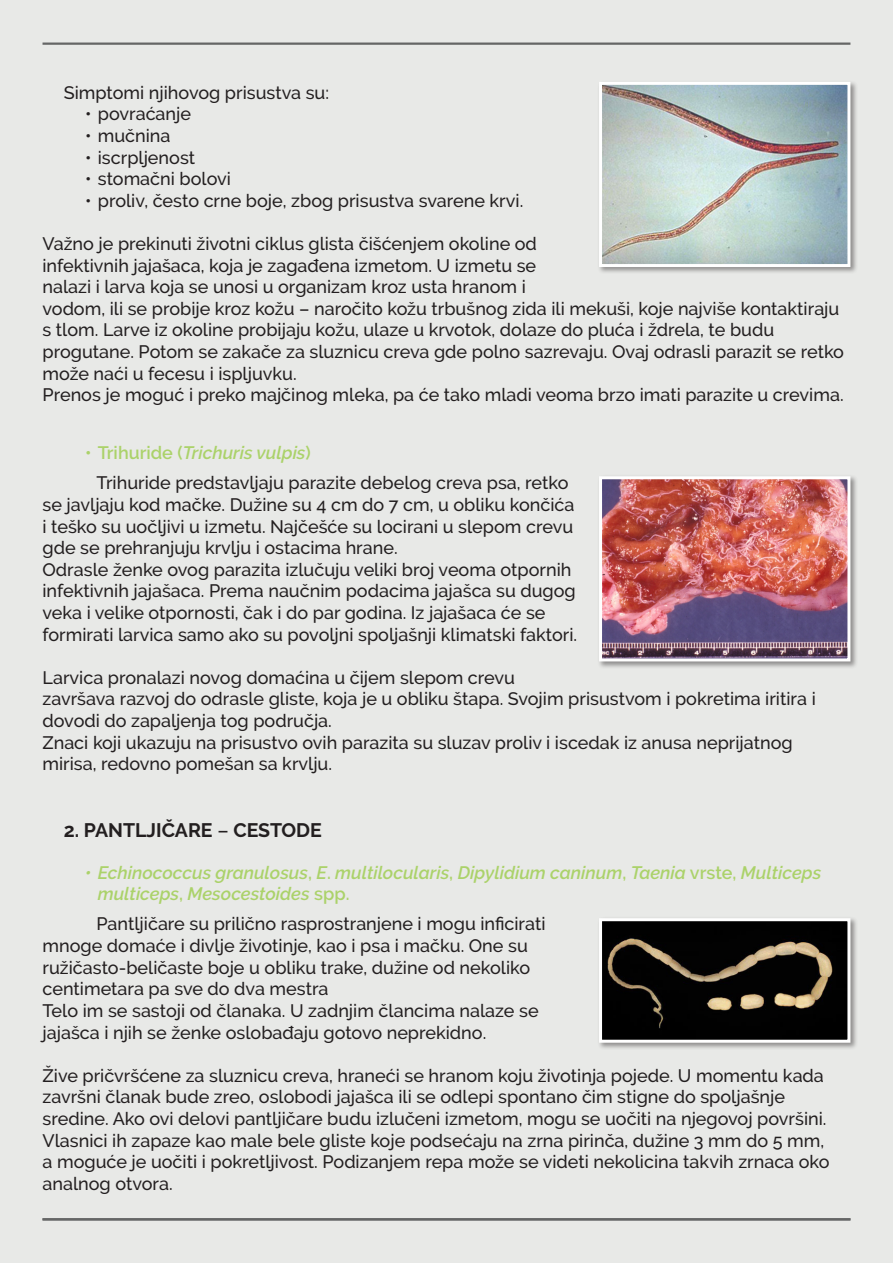
<style>
.page{position:relative;width:893px;height:1263px;background:#e8e9e7}
.page>*{position:absolute;margin:0;border:0;box-sizing:border-box;transform-origin:0 0}
.Paragraph_Style_2{font:700 19.5px "Raleway";color:#231f20}
.Paragraph_Style_2-2{font:500 18px/21.6px "Raleway";color:#231f20}
.t1{font:italic 600 18px/21px "Raleway";color:#abd26a}
.s1{font-style:normal}
.s2{font-weight:500}
</style>
<div class="page">
<hr style="left:43px;top:43px;width:807px;height:2px;background:#656666">
<hr style="left:43px;top:1218px;width:807px;height:2px;background:#656666">
<div style="left:597px;top:80px;width:261px;height:195px;background:#231f20;opacity:.45"></div>
<img style="left:603px;top:86px;width:243px;height:177px">
<div style="left:599px;top:82px;width:251px;height:185px;border:3px solid #fff"></div>
<div style="left:597px;top:475px;width:261px;height:194px;background:#231f20;opacity:.45"></div>
<img style="left:603px;top:480px;width:243px;height:177px">
<div style="left:599px;top:476px;width:251px;height:185px;border:3px solid #fff"></div>
<div style="left:597px;top:916px;width:261px;height:134px;background:#231f20;opacity:.45"></div>
<img style="left:603px;top:922px;width:243px;height:117px">
<div style="left:599px;top:918px;width:251px;height:125px;border:3px solid #fff"></div>
<p class="Paragraph_Style_2-2" style="left:64px;top:82px;width:267px">Simptomi njihovog prisustva su:</p>
<p class="Paragraph_Style_2-2" style="left:85px;top:103px;width:108px">• povraćanje</p>
<p class="Paragraph_Style_2-2" style="left:85px;top:125px;width:87px">• mučnina</p>
<p class="Paragraph_Style_2-2" style="left:85px;top:146px;width:112px">• iscrpljenost</p>
<p class="Paragraph_Style_2-2" style="left:85px;top:168px;width:147px">• stomačni bolovi</p>
<p class="Paragraph_Style_2-2" style="left:85px;top:190px;width:440px">• proliv, često crne boje, zbog prisustva svarene krvi.</p>
<p class="Paragraph_Style_2-2" style="left:43px;top:233px;width:803px">Važno je prekinuti životni ciklus glista čišćenjem okoline od<br>infektivnih jajašaca, koja je zagađena izmetom. U izmetu se<br>nalazi i larva koja se unosi u organizam kroz usta hranom i<br>vodom, ili se probije kroz kožu – naročito kožu trbušnog zida ili mekuši, koje najviše kontaktiraju s tlom. Larve iz okoline probijaju kožu, ulaze u krvotok, dolaze do pluća i ždrela, te budu progutane. Potom se zakače za sluznicu creva gde polno sazrevaju. Ovaj odrasli parazit se retko može naći u fecesu i ispljuvku.</p>
<p class="Paragraph_Style_2-2" style="left:43px;top:384px;width:803px">Prenos je moguć i preko majčinog mleka, pa će tako mladi veoma brzo imati parazite u crevima.</p>
<p class="t1" style="left:85px;top:443px;width:227px"><span class="s1">• Trihuride (</span>Trichuris vulpis<span class="s1">)</span></p>
<p class="Paragraph_Style_2-2" style="left:43px;top:472px;width:533px;text-indent:54px">Trihuride predstavljaju parazite debelog creva psa, retko se javljaju kod mačke. Dužine su 4 cm do 7 cm, u obliku končića i teško su uočljivi u izmetu. Najčešće su locirani u slepom crevu gde se prehranjuju krvlju i ostacima hrane.</p>
<p class="Paragraph_Style_2-2" style="left:43px;top:559px;width:536px">Odrasle ženke ovog parazita izlučuju veliki broj veoma otpornih infektivnih jajašaca. Prema naučnim podacima jajašca su dugog veka i velike otpornosti, čak i do par godina. Iz jajašaca će se formirati larvica samo ako su povoljni spoljašnji klimatski faktori.</p>
<p class="Paragraph_Style_2-2" style="left:43px;top:667px;width:775px">Larvica pronalazi novog domaćina u čijem slepom crevu<br>završava razvoj do odrasle gliste, koja je u obliku štapa. Svojim prisustvom i pokretima iritira i dovodi do zapaljenja tog područja.</p>
<p class="Paragraph_Style_2-2" style="left:43px;top:731px;width:752px">Znaci koji ukazuju na prisustvo ovih parazita su sluzav proliv i iscedak iz anusa neprijatnog mirisa, redovno pomešan sa krvlju.</p>
<p class="Paragraph_Style_2" style="left:64px;top:819px;width:260px">2. PANTLJIČARE <span class="s2">–</span> CESTODE</p>
<p class="t1" style="left:98px;top:863px;width:725px;text-indent:-13px">• Echinococcus granulosus<span class="s1">,</span> E<span class="s1">.</span> multilocularis<span class="s1">,</span> Dipylidium caninum<span class="s1">,</span> Taenia <span class="s1">vrste,</span> Multiceps multiceps<span class="s1">,</span> Mesocestoides <span class="s1">spp.</span></p>
<p class="Paragraph_Style_2-2" style="left:43px;top:913px;width:504px;text-indent:54px">Pantljičare su prilično rasprostranjene i mogu inficirati mnoge domaće i divlje životinje, kao i psa i mačku. One su ružičasto-beličaste boje u obliku trake, dužine od nekoliko centimetara pa sve do dva mestra</p>
<p class="Paragraph_Style_2-2" style="left:43px;top:1000px;width:498px">Telo im se sastoji od članaka. U zadnjim člancima nalaze se jajašca i njih se ženke oslobađaju gotovo neprekidno.</p>
<p class="Paragraph_Style_2-2" style="left:43px;top:1064px;width:789px">Žive pričvršćene za sluznicu creva, hraneći se hranom koju životinja pojede. U momentu kada završni članak bude zreo, oslobodi jajašca ili se odlepi spontano čim stigne do spoljašnje sredine. Ako ovi delovi pantljičare budu izlučeni izmetom, mogu se uočiti na njegovoj površini.<br>Vlasnici ih zapaze kao male bele gliste koje podsećaju na zrna pirinča, dužine 3 mm do 5 mm, a moguće je uočiti i pokretljivost. Podizanjem repa može se videti nekolicina takvih zrnaca oko analnog otvora.</p>
</div>
